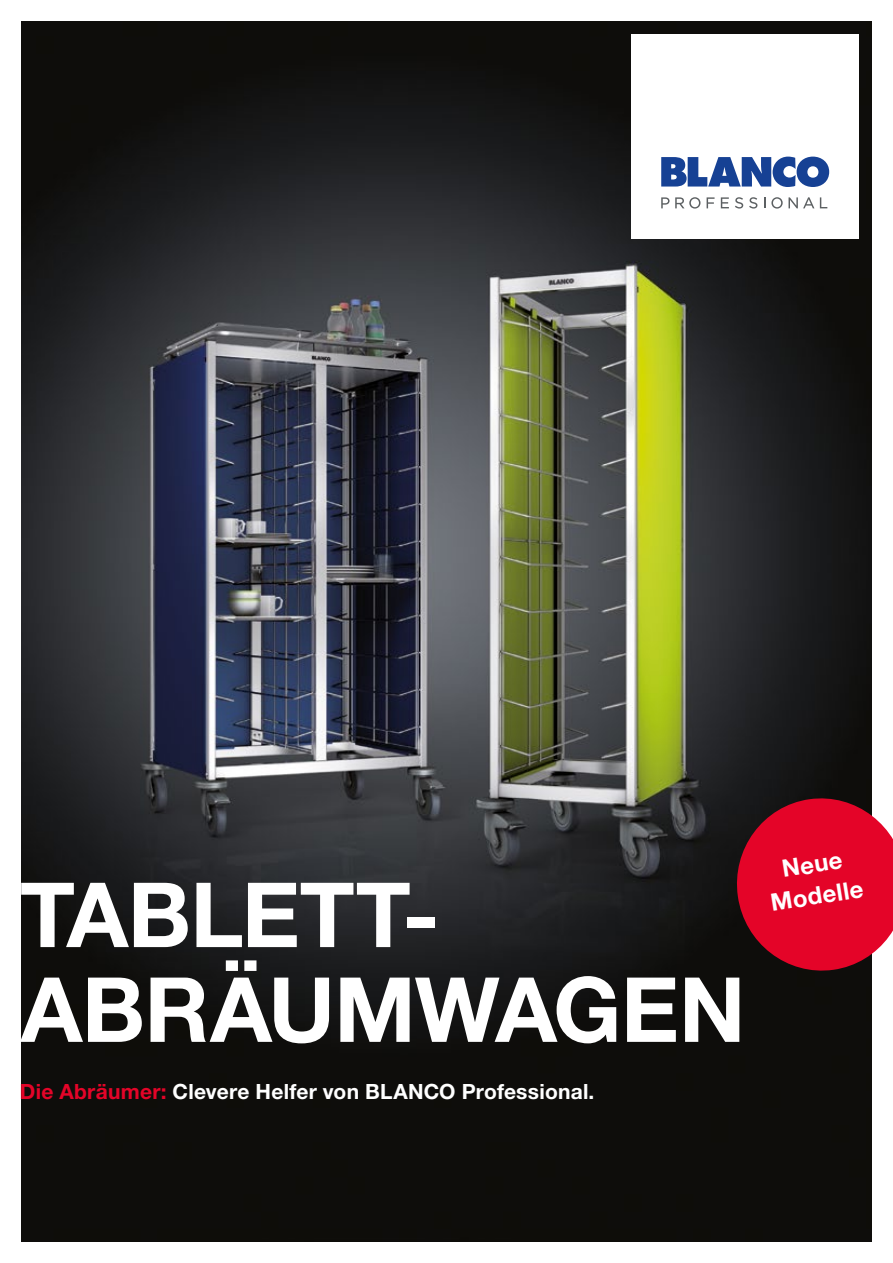
<style>
.page{position:relative;width:893px;height:1263px;background:#fff}
.page>*{position:absolute;margin:0;border:0;box-sizing:border-box;transform-origin:0 0}
.t1{font:700 90px/94.8px "Helvetica Neue LTW1 G";letter-spacing:-.01em;color:#fff}
.t2{font:700 24px/31.5px "Helvetica Neue LTW1 G";color:#fff;text-align:center}
.t3{font:700 21px "Helvetica Neue LTW1 G";letter-spacing:.01em;color:#fff}
.s1{color:#e40428}
</style>
<div class="page">
<img style="left:21px;top:21px;width:851px;height:1221px">
<div style="left:631px;top:34px;width:228px;height:204px;background:#fff"></div>
<svg style="left:661px;top:157px;width:168px;height:30px"></svg>
<svg style="left:661px;top:197px;width:8px;height:11px"></svg>
<svg style="left:675px;top:197px;width:25px;height:12px"></svg>
<svg style="left:707px;top:197px;width:8px;height:11px"></svg>
<svg style="left:721px;top:197px;width:8px;height:11px"></svg>
<svg style="left:735px;top:197px;width:8px;height:12px"></svg>
<svg style="left:749px;top:197px;width:8px;height:12px"></svg>
<svg style="left:771px;top:197px;width:43px;height:12px"></svg>
<svg style="left:820px;top:197px;width:7px;height:11px"></svg>
<svg style="left:731px;top:793px;width:162px;height:183px"></svg>
<h1 class="t1" style="left:20px;top:867px;width:727px">TABLETT-<br>ABRÄUMWAGEN</h1>
<p class="t3" style="left:20px;top:1079px;width:576px"><span class="s1">Die Abräumer:</span> Clevere Helfer von BLANCO Professional.</p>
<p class="t2" style="left:763px;top:856px;width:95px;rotate:-9deg">Neue<br>Modelle</p>
</div>
